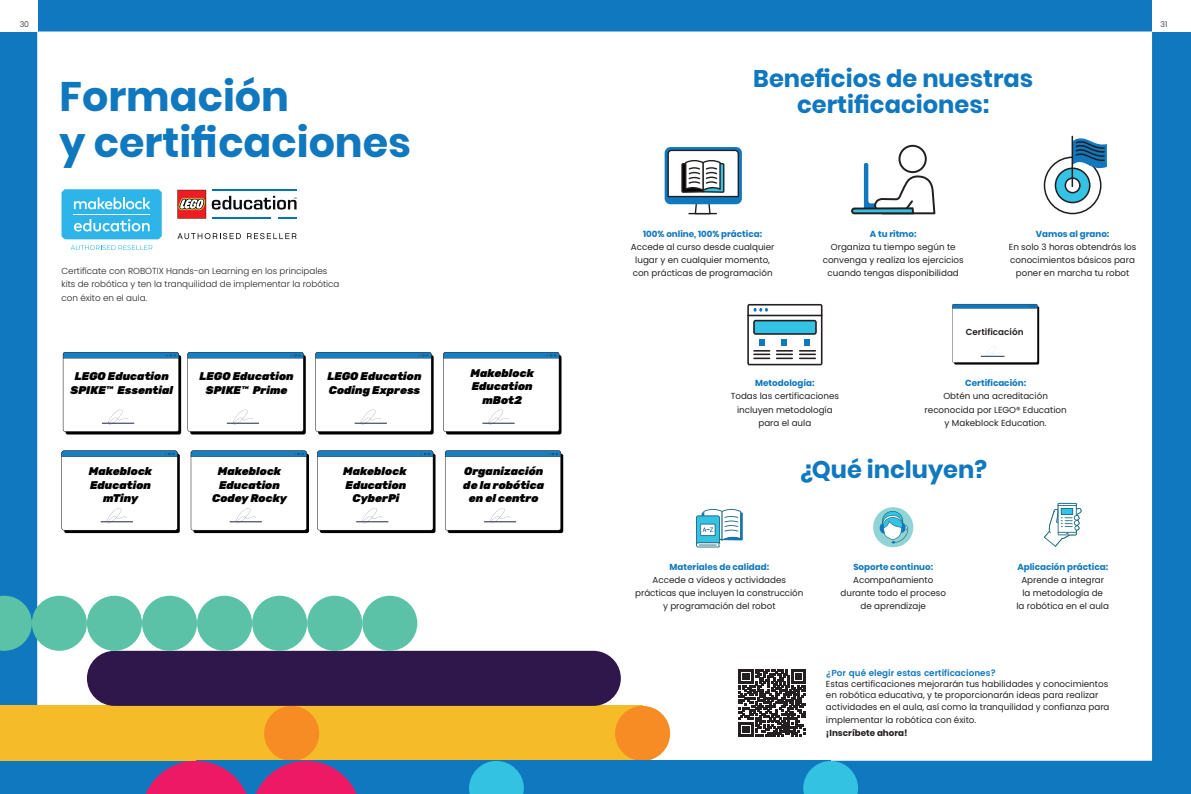
<style>
.page{position:relative;width:1191px;height:794px;background:#1078bf}
.page>*{position:absolute;margin:0;border:0;box-sizing:border-box;transform-origin:0 0}
.t1{font:700 41.12px/45.2px "Poppins";color:#1078bf}
.t2{font:700 24.06px/26.5px "Poppins";color:#1078bf;text-align:center}
.t3{font:italic 900 11.2px/13.5px "Rubik";color:#000001;text-align:center}
.t4{font:8.75px/13.1px "Poppins";color:#231f20;text-align:center}
.t5{font:700 8.75px "Poppins";color:#1078bf}
.t6{font:300 8.75px/13.4px "Poppins";color:#231f20}
.t7{font:600 8.75px "Poppins";color:#1078bf}
.t8{font:700 8.75px "Poppins";color:#231f20}
.t9{font:600 8.75px "Poppins";color:#231f20}
.t10{font:300 7.88px "Poppins";color:#231f20}
</style>
<div class="page">
<div style="left:37px;top:31px;width:1115px;height:729px;background:#fff;border:2px solid #fff"></div>
<div style="left:0;top:706px;width:642px;height:55px;background:#f5bb29"></div>
<div style="left:615px;top:706px;width:55px;height:55px;background:#f68c23;border-radius:50%"></div>
<div style="left:264px;top:706px;width:55px;height:55px;background:#f68c23;border-radius:50%"></div>
<div style="left:87px;top:651px;width:534px;height:55px;background:#2f174c"></div>
<div style="left:362px;top:596px;width:55px;height:55px;background:#5bc2a8;border-radius:50%"></div>
<div style="left:307px;top:596px;width:55px;height:55px;background:#5bc2a8;border-radius:50%"></div>
<div style="left:252px;top:596px;width:55px;height:55px;background:#5bc2a8;border-radius:50%"></div>
<div style="left:197px;top:596px;width:55px;height:55px;background:#5bc2a8;border-radius:50%"></div>
<div style="left:142px;top:596px;width:55px;height:55px;background:#5bc2a8;border-radius:50%"></div>
<div style="left:87px;top:596px;width:55px;height:55px;background:#5bc2a8;border-radius:50%"></div>
<div style="left:32px;top:596px;width:55px;height:55px;background:#5bc2a8;border-radius:50%"></div>
<svg style="left:0;top:596px;width:32px;height:55px"></svg>
<svg style="left:803px;top:761px;width:55px;height:33px"></svg>
<svg style="left:469px;top:761px;width:55px;height:33px"></svg>
<svg style="left:145px;top:761px;width:212px;height:33px"></svg>
<hr style="left:212px;top:190px;width:84px;height:1px;background:#0671ba">
<hr style="left:212px;top:217px;width:58px;height:1px;background:#0671ba">
<svg style="left:278px;top:217px;width:18px;height:1px"></svg>
<svg style="left:212px;top:196px;width:84px;height:13px"></svg>
<svg style="left:177px;top:233px;width:64px;height:6px"></svg>
<svg style="left:247px;top:233px;width:49px;height:6px"></svg>
<svg style="left:177px;top:190px;width:29px;height:28px"></svg>
<div style="left:66px;top:355px;width:115px;height:79px;background:#000001;border-radius:2px"></div>
<svg style="left:63px;top:352px;width:116px;height:80px;background:#e8eff3"></svg>
<div style="left:190px;top:355px;width:116px;height:79px;background:linear-gradient(to bottom,#000001,#000001);border-radius:2px"></div>
<svg style="left:187px;top:352px;width:116px;height:80px"></svg>
<svg style="left:318px;top:355px;width:115px;height:79px"></svg>
<svg style="left:315px;top:352px;width:116px;height:80px"></svg>
<div style="left:446px;top:355px;width:115px;height:79px;background:#000001;border-radius:2px"></div>
<svg style="left:443px;top:352px;width:116px;height:80px;background:#e7eef3"></svg>
<svg style="left:64px;top:454px;width:116px;height:79px"></svg>
<svg style="left:62px;top:450px;width:116px;height:80px"></svg>
<svg style="left:193px;top:454px;width:116px;height:79px"></svg>
<svg style="left:191px;top:450px;width:116px;height:80px"></svg>
<div style="left:320px;top:454px;width:115px;height:79px;background:linear-gradient(to right,#1e1e1e,#1b1b1b);border-radius:2px"></div>
<svg style="left:317px;top:450px;width:116px;height:80px"></svg>
<svg style="left:447px;top:454px;width:116px;height:79px"></svg>
<svg style="left:445px;top:450px;width:116px;height:80px"></svg>
<svg style="left:1043px;top:138px;width:64px;height:76px"></svg>
<hr style="left:1071px;top:136px;width:2px;height:51px;background:#231f20">
<svg style="left:851px;top:145px;width:84px;height:69px"></svg>
<svg style="left:696px;top:508px;width:47px;height:39px"></svg>
<svg style="left:1044px;top:503px;width:37px;height:43px"></svg>
<div style="left:873px;top:507px;width:40px;height:40px;background:#91d4d5;border-radius:50%"></div>
<svg style="left:879px;top:509px;width:29px;height:34px"></svg>
<svg style="left:62px;top:189px;width:100px;height:50px;background:#4abfec"></svg>
<hr style="left:73px;top:214px;width:77px;height:1px;background:#fff">
<svg style="left:71px;top:245px;width:81px;height:5px"></svg>
<div style="left:1152px;top:0;width:39px;height:32px;background:#fff"></div>
<div style="left:0;top:0;width:37px;height:32px;background:#fff"></div>
<svg style="left:664px;top:147px;width:78px;height:57px"></svg>
<svg style="left:667px;top:150px;width:72px;height:64px"></svg>
<svg style="left:747px;top:304px;width:75px;height:61px"></svg>
<svg style="left:954px;top:306px;width:85px;height:58px"></svg>
<svg style="left:952px;top:304px;width:85px;height:59px"></svg>
<svg style="left:739px;top:669px;width:66px;height:67px"></svg>
<p class="t10" style="left:20px;top:20px;width:11px">30</p>
<p class="t10" style="left:1160px;top:20px;width:8px">31</p>
<h1 class="t1" style="left:60px;top:75px;width:353px">Formación<br>y certificaciones</h1>
<p class="t6" style="left:62px;top:264px;width:279px">Certifícate con ROBOTIX Hands-on Learning en los principales kits de robótica y ten la tranquilidad de implementar la robótica con éxito en el aula.</p>
<p class="t3" style="left:71px;top:370px;width:104px">LEGO Education<br>SPIKE™ Essential</p>
<p class="t3" style="left:199px;top:370px;width:96px">LEGO Education<br>SPIKE™ Prime</p>
<p class="t3" style="left:327px;top:370px;width:96px;text-align:left">LEGO Education<br>Coding Express</p>
<p class="t3" style="left:470px;top:366px;width:65px">Makeblock<br>Education mBot2</p>
<p class="t3" style="left:89px;top:465px;width:65px">Makeblock<br>Education mTiny</p>
<p class="t3" style="left:212px;top:465px;width:77px">Makeblock<br>Education<br>Codey Rocky</p>
<p class="t3" style="left:343px;top:465px;width:65px">Makeblock<br>Education<br>CyberPi</p>
<p class="t3" style="left:463px;top:465px;width:82px">Organización de la robótica en el centro</p>
<h2 class="t2" style="left:753px;top:65px;width:281px">Beneficios de nuestras certificaciones:</h2>
<p class="t5" style="left:643px;top:229px;width:120px">100% online, 100% práctica:</p>
<p class="t4" style="left:631px;top:241px;width:145px;text-align:left">Accede al curso desde cualquier lugar y en cualquier momento, con prácticas de programación</p>
<p class="t5" style="left:870px;top:229px;width:48px">A tu ritmo:</p>
<p class="t4" style="left:822px;top:241px;width:143px">Organiza tu tiempo según te convenga y realiza los ejercicios cuando tengas disponibilidad</p>
<p class="t5" style="left:1035px;top:229px;width:75px">Vamos al grano:</p>
<p class="t4" style="left:1008px;top:241px;width:129px">En solo 3 horas obtendrás los conocimientos básicos para poner en marcha tu robot</p>
<p class="t9" style="left:965px;top:325px;width:59px">Certificación</p>
<p class="t5" style="left:755px;top:378px;width:61px">Metodología:</p>
<p class="t4" style="left:730px;top:390px;width:110px">Todas las certificaciones incluyen metodología para el aula</p>
<p class="t5" style="left:965px;top:378px;width:62px">Certificación:</p>
<p class="t4" style="left:924px;top:390px;width:144px">Obtén una acreditación reconocida por LEGO® Education y Makeblock Education.</p>
<h2 class="t2" style="left:799px;top:456px;width:189px">¿Qué incluyen?</h2>
<p class="t5" style="left:669px;top:562px;width:101px">Materiales de calidad:</p>
<p class="t4" style="left:635px;top:573px;width:170px">Accede a vídeos y actividades prácticas que incluyen la construcción y programación del robot</p>
<p class="t5" style="left:853px;top:562px;width:81px">Soporte continuo:</p>
<p class="t4" style="left:840px;top:573px;width:107px">Acompañamiento durante todo el proceso de aprendizaje</p>
<p class="t5" style="left:1017px;top:562px;width:92px">Aplicación práctica:</p>
<p class="t4" style="left:1016px;top:573px;width:94px">Aprende a integrar la metodología de<br>la robótica en el aula</p>
<p class="t7" style="left:826px;top:666px;width:172px">¿Por qué elegir estas certificaciones?</p>
<p class="t4" style="left:826px;top:678px;width:285px;line-height:11.4px;text-align:left">Estas certificaciones mejorarán tus habilidades y conocimientos en robótica educativa, y te proporcionarán ideas para realizar actividades en el aula, así como la tranquilidad y confianza para</p>
<p class="t4" style="left:826px;top:713px;width:152px">implementar la robótica con éxito.</p>
<p class="t8" style="left:826px;top:728px;width:83px">¡Inscríbete ahora!</p>
</div>
